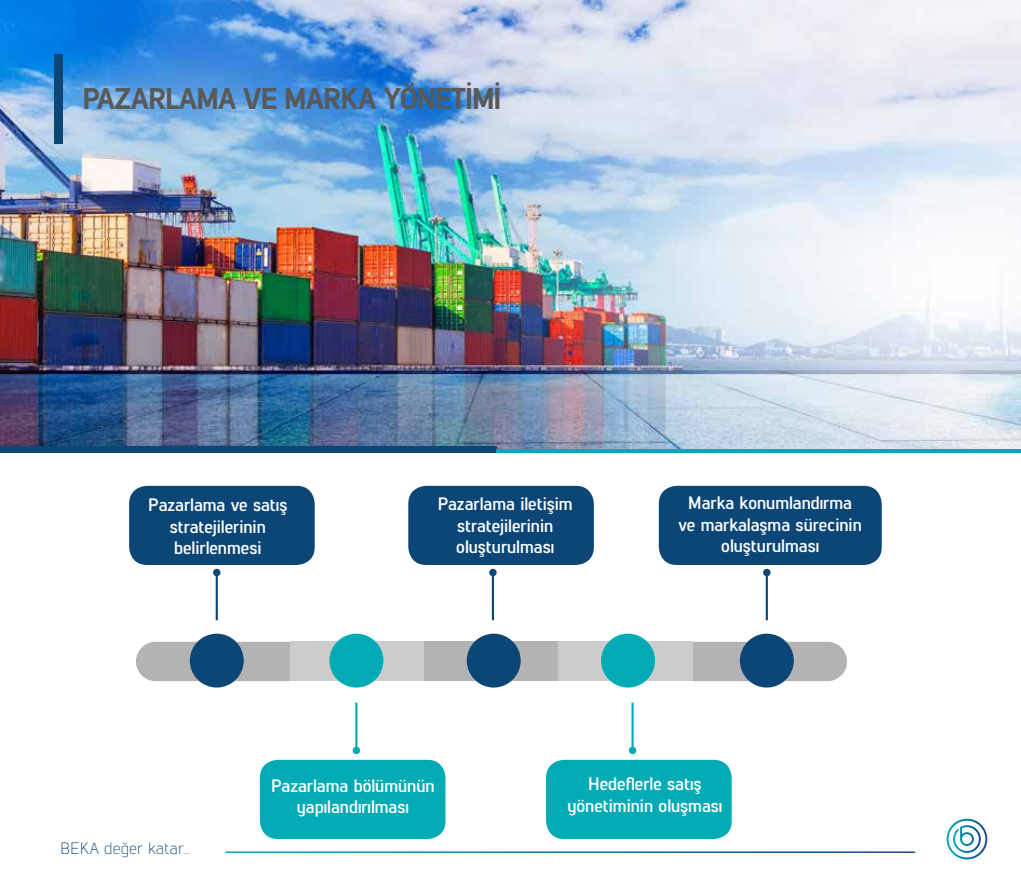
<style>
.page{position:relative;width:1021px;height:893px;background:#fff}
.page>*{position:absolute;margin:0;border:0;box-sizing:border-box;transform-origin:0 0}
.t1{font:800 30px "Lintel";letter-spacing:-.04em;color:#58595b}
.t2{font:700 18px/21.6px "Lintel";color:#fff;text-align:center}
.t3{font:300 16.5px "Lintel";color:#0b4677}
</style>
<div class="page">
<svg style="left:946px;top:819px;width:41px;height:40px"></svg>
<img style="left:0;top:0;width:1020px;height:450px">
<div style="left:0;top:446px;width:496px;height:7px;background:#0b4677"></div>
<div style="left:129px;top:486px;width:186px;height:79px;background:#0b4677;border-radius:18px"></div>
<div style="left:408px;top:486px;width:186px;height:79px;background:#0b4677;border-radius:18px"></div>
<div style="left:658px;top:486px;width:223px;height:79px;background:#0b4677;border-radius:18px"></div>
<div style="left:260px;top:760px;width:185px;height:79px;background:#00abb6;border-radius:18px"></div>
<div style="left:546px;top:760px;width:185px;height:79px;background:#00abb6;border-radius:18px"></div>
<div style="left:54px;top:54px;width:9px;height:89px;background:#0b4677"></div>
<div style="left:290px;top:642px;width:134px;height:39px;background:#ccc"></div>
<div style="left:424px;top:642px;width:134px;height:39px;background:#b3b3b3"></div>
<div style="left:558px;top:642px;width:135px;height:39px;background:#ccc"></div>
<div style="left:136px;top:642px;width:154px;height:39px;background:#b3b3b3"></div>
<div style="left:693px;top:642px;width:154px;height:39px;background:#b3b3b3"></div>
<div style="left:190px;top:634px;width:54px;height:54px;background:#0b4677;border-radius:50%"></div>
<div style="left:467px;top:634px;width:53px;height:54px;background:#0b4677;border-radius:50%"></div>
<div style="left:739px;top:634px;width:54px;height:54px;background:#0b4677;border-radius:50%"></div>
<div style="left:329px;top:634px;width:54px;height:54px;background:#00abb6;border-radius:50%"></div>
<div style="left:601px;top:634px;width:54px;height:54px;background:#00abb6;border-radius:50%"></div>
<hr style="left:216px;top:574px;width:2px;height:46px;background:#0b4677">
<hr style="left:492px;top:574px;width:2px;height:46px;background:#0b4677">
<hr style="left:765px;top:574px;width:3px;height:46px;background:#0b4677">
<hr style="left:355px;top:703px;width:2px;height:46px;background:#00abb6">
<hr style="left:631px;top:703px;width:2px;height:46px;background:#00abb6">
<div style="left:213px;top:569px;width:7px;height:7px;background:#0b4677;border-radius:50%"></div>
<div style="left:489px;top:569px;width:7px;height:7px;background:#0b4677;border-radius:50%"></div>
<div style="left:763px;top:569px;width:7px;height:7px;background:#0b4677;border-radius:50%"></div>
<div style="left:353px;top:747px;width:7px;height:7px;background:#00abb6;border-radius:50%"></div>
<div style="left:629px;top:747px;width:7px;height:7px;background:#00abb6;border-radius:50%"></div>
<hr style="left:496px;top:450px;width:524px;height:3px;background:#00abb6">
<h1 class="t1" style="left:83px;top:77px;width:420px">PAZARLAMA VE MARKA YÖNETİMİ</h1>
<p class="t2" style="left:148px;top:493px;width:141px">Pazarlama ve satış stratejilerinin belirlenmesi</p>
<p class="t2" style="left:438px;top:492px;width:136px">Pazarlama iletişim stratejilerinin oluşturulması</p>
<p class="t2" style="left:678px;top:491px;width:185px">Marka konumlandırma ve markalaşma sürecinin oluşturulması</p>
<p class="t3" style="left:60px;top:837px;width:130px">BEKA değer katar...</p>
<p class="t2" style="left:271px;top:773px;width:165px">Pazarlama bölümünün yapılandırılması</p>
<p class="t2" style="left:567px;top:772px;width:156px">Hedeflerle satış yönetiminin oluşması</p>
</div>
